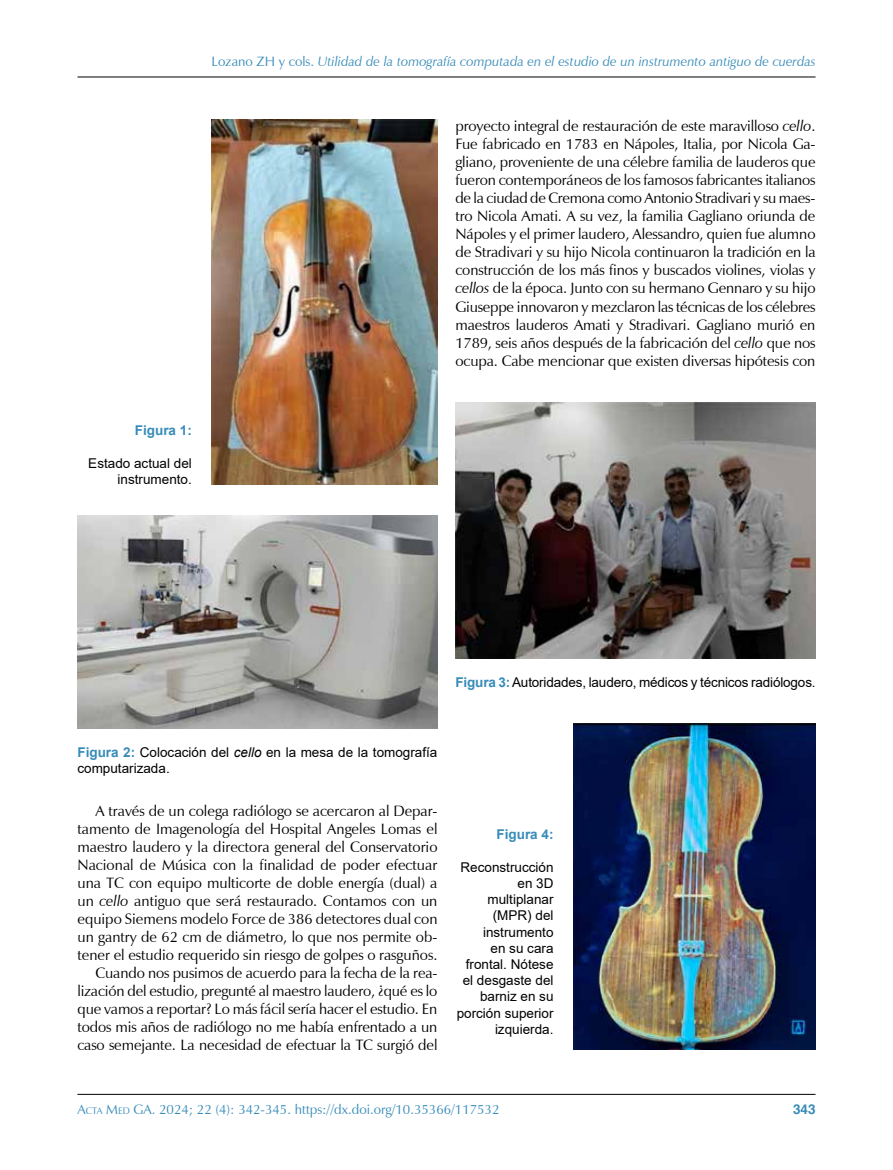
<style>
.page{position:relative;width:893px;height:1170px;background:#fff}
.page>*{position:absolute;margin:0;border:0;box-sizing:border-box;transform-origin:0 0}
.t1{font:15px/18px "Zapf Humanist 601 BT";color:#000;text-align:right}
.t2{font:13.5px/16.2px "Arial";color:#000;text-align:right}
.t3{font:italic 13.5px "Zapf Humanist 601 BT";color:#378cb9}
.t4{font:13.5px "Zapf Humanist 601 BT";color:#378cb9}
.t5{font:700 13.5px "Arial";color:#378cb9}
.t6{font:700 13.5px "Helvetica";color:#378cb9}
.s1{font-style:normal}
.s2{font-style:italic}
.s3{font-weight:700;color:#378cb9}
.s4{font-style:inherit}
.s5{font-size:9.45px}
</style>
<div class="page">
<hr style="left:77px;top:77px;width:738px;height:1px;background:#000">
<hr style="left:77px;top:1093px;width:738px;height:1px;background:#000">
<img style="left:211px;top:120px;width:226px;height:364px">
<img style="left:77px;top:515px;width:360px;height:213px">
<img style="left:455px;top:402px;width:360px;height:256px">
<img style="left:573px;top:723px;width:242px;height:326px">
<p class="t3" style="left:212px;top:53px;width:606px"><span class="s1">Lozano ZH y cols.</span> Utilidad de la tomografía computada en el estudio de un instrumento antiguo de cuerdas</p>
<p class="t5" style="left:135px;top:421px;width:59px">Figura 1:</p>
<p class="t2" style="left:88px;top:455px;width:105px">Estado actual del instrumento.</p>
<p class="t1" style="left:455px;top:117px;width:362px;text-align:justify">proyecto integral de restauración de este maravilloso <span class="s2">cello</span>.<br>Fue fabricado en 1783 en Nápoles, Italia, por Nicola Ga&shy;gliano, proveniente de una célebre familia de lauderos que fueron contemporáneos de los famosos fabricantes italianos de la ciudad de Cremona como Antonio Stradivari y su maes&shy;tro Nicola Amati. A su vez, la familia Gagliano oriunda de Nápoles y el primer laudero, Alessandro, quien fue alumno de Stradivari y su hijo Nicola continuaron la tradición en la construcción de los más finos y buscados violines, violas y <span class="s2">cellos</span> de la época. Junto con su hermano Gennaro y su hijo Giuseppe innovaron y mezclaron las técnicas de los célebres maestros lauderos Amati y Stradivari. Gagliano murió en 1789, seis años después de la fabricación del <span class="s2">cello</span> que nos ocupa. Cabe mencionar que existen diversas hipótesis con</p>
<p class="t2" style="left:455px;top:673px;width:362px"><span class="s3">Figura 3:</span> Autoridades, laudero, médicos y técnicos radiólogos.</p>
<p class="t2" style="left:77px;top:743px;width:362px;text-align:left"><span class="s3">Figura 2:</span> Colocación del <span class="s2">cello</span> en la mesa de la tomografía computarizada.</p>
<p class="t1" style="left:77px;top:801px;width:362px">A través de un colega radiólogo se acercaron al Depar&shy;tamento de Imagenología del Hospital Angeles Lomas el maestro laudero y la directora general del Conservatorio Nacional de Música con la finalidad de poder efectuar una TC con equipo multicorte de doble energía (dual) a un <span class="s2">cello</span> antiguo que será restaurado. Contamos con un equipo Siemens modelo Force de 386 detectores dual con un gantry de 62 cm de diámetro, lo que nos permite ob&shy;tener el estudio requerido sin riesgo de golpes o rasguños.<br>Cuando nos pusimos de acuerdo para la fecha de la rea&shy;lización del estudio, pregunté al maestro laudero, ¿qué es lo que vamos a reportar? Lo más fácil sería hacer el estudio. En todos mis años de radiólogo no me había enfrentado a un caso semejante. La necesidad de efectuar la TC surgió del</p>
<p class="t5" style="left:496px;top:824px;width:59px">Figura 4:</p>
<p class="t2" style="left:457px;top:858px;width:98px">Reconstrucción en 3D multiplanar (MPR) del instrumento<br>en su cara frontal. Nótese el desgaste del barniz en su porción superior izquierda.</p>
<p class="t4" style="left:77px;top:1101px;width:423px"><span class="s4">A</span><span class="s5">CTA</span> <span class="s4">M</span><span class="s5">ED</span> <span class="s4">GA. 2024; 22 (4): 342-345.</span> https://dx.doi.org/10.35366/117532</p>
<p class="t6" style="left:793px;top:1097px;width:24px">343</p>
</div>
